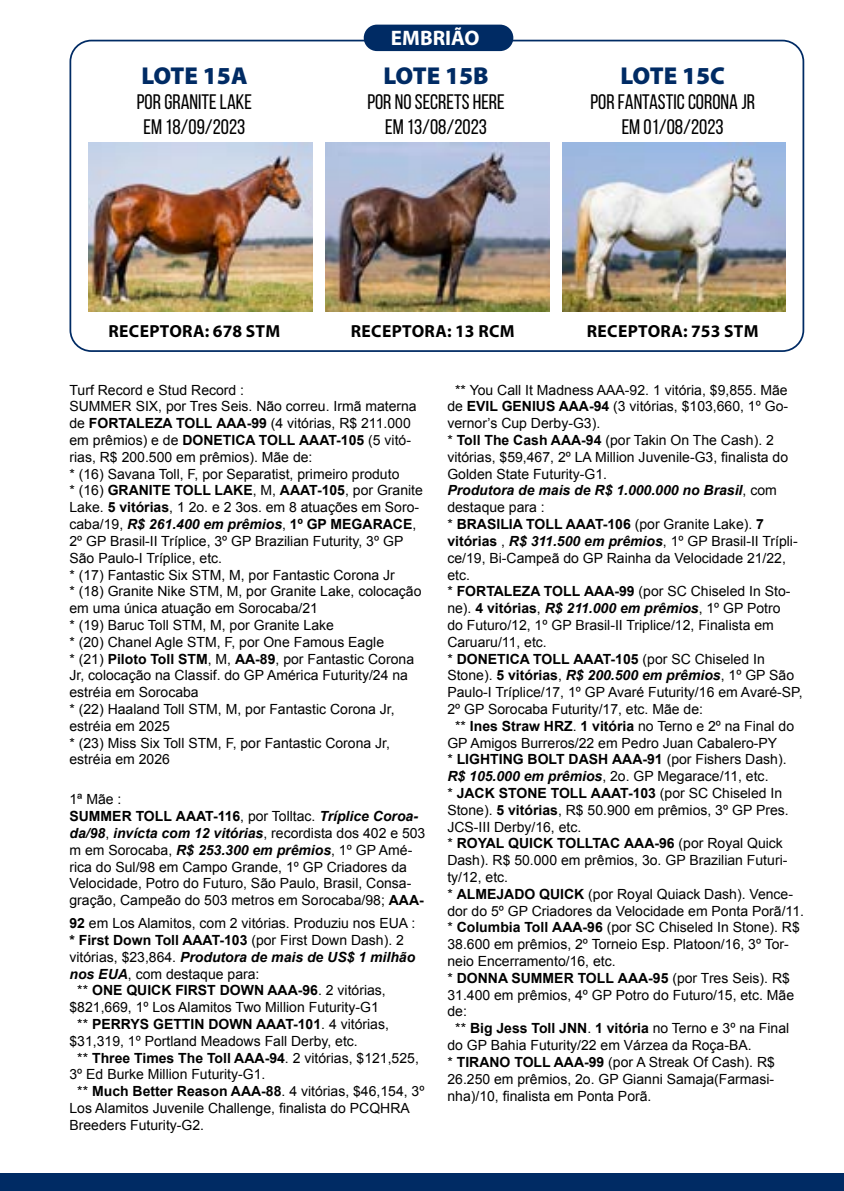
<style>
.page{position:relative;width:844px;height:1191px;background:#fff}
.page>*{position:absolute;margin:0;border:0;box-sizing:border-box;transform-origin:0 0}
.t1{font:900 24.5px "Myriad Pro";color:#002b64}
.t2{font:21px/25.2px "Bebas Neue";color:#000;text-align:center}
.t3{font:700 21px "Myriad Pro";color:#fff}
.t4{font:700 17.5px "Myriad Pro";letter-spacing:.02em;color:#000}
.t5{font:14px/16.8px "Arial";color:#000}
.t6{font:700 14px "Arial";color:#000}
.t7{font:italic 700 14px "Arial";color:#000}
.s1{font-weight:700}
.s2{font-weight:700;font-style:italic}
.s3{font-weight:400}
.s4{font-weight:400;font-style:normal}
.s5{font-style:normal}
</style>
<div class="page">
<div style="left:363px;top:25px;width:150px;height:26px;background:#002b64;border-radius:13px"></div>
<div style="left:0;top:1173px;width:843px;height:18px;background:#002b64"></div>
<div style="left:69px;top:40px;width:735px;height:312px;border:2px solid #002b64;border-radius:21px"></div>
<img style="left:89px;top:142px;width:223px;height:169px">
<img style="left:326px;top:142px;width:223px;height:169px">
<img style="left:562px;top:142px;width:223px;height:169px">
<h1 class="t1" style="left:141px;top:59px;width:108px">LOTE 15A</h1>
<h2 class="t2" style="left:137px;top:89px;width:117px">POR GRANITE LAKE<br>EM 18/09/2023</h2>
<h2 class="t3" style="left:391px;top:25px;width:90px">EMBRIÃO</h2>
<h1 class="t1" style="left:383px;top:59px;width:107px">LOTE 15B</h1>
<h2 class="t2" style="left:367px;top:89px;width:139px">POR NO SECRETS HERE<br>EM 13/08/2023</h2>
<h1 class="t1" style="left:620px;top:59px;width:106px">LOTE 15C</h1>
<h2 class="t2" style="left:590px;top:89px;width:166px">POR FANTASTIC CORONA JR<br>EM 01/08/2023</h2>
<p class="t4" style="left:108px;top:319px;width:173px">RECEPTORA: 678 STM</p>
<p class="t4" style="left:351px;top:319px;width:165px">RECEPTORA: 13 RCM</p>
<p class="t4" style="left:586px;top:319px;width:173px">RECEPTORA: 753 STM</p>
<p class="t5" style="left:69px;top:381px;width:355px">Turf Record e Stud Record :<br>SUMMER SIX, por Tres Seis. Não correu. Irmã materna de <span class="s1">FORTALEZA TOLL AAA-99</span> (4 vitórias, R$ 211.000 em prêmios) e de <span class="s1">DONETICA TOLL AAAT-105</span> (5 vitó&shy;rias, R$ 200.500 em prêmios). Mãe de:<br>* (16) Savana Toll, F, por Separatist, primeiro produto<br>* (16) <span class="s1">GRANITE TOLL LAKE</span>, M, <span class="s1">AAAT-105</span>, por Granite Lake. <span class="s1">5 vitórias</span>, 1 2o. e 2 3os. em 8 atuações em Soro&shy;caba/19, <span class="s2">R$ 261.400 em prêmios</span>, <span class="s1">1º GP MEGARACE</span>, 2º GP Brasil-II Tríplice, 3º GP Brazilian Futurity, 3º GP São Paulo-I Tríplice, etc.<br>* (17) Fantastic Six STM, M, por Fantastic Corona Jr<br>* (18) Granite Nike STM, M, por Granite Lake, colocação em uma única atuação em Sorocaba/21<br>* (19) Baruc Toll STM, M, por Granite Lake<br>* (20) Chanel Agle STM, F, por One Famous Eagle<br>* (21) <span class="s1">Piloto Toll STM</span>, M, <span class="s1">AA-89</span>, por Fantastic Corona Jr, colocação na Classif. do GP América Futurity/24 na estréia em Sorocaba<br>* (22) Haaland Toll STM, M, por Fantastic Corona Jr, estréia em 2025<br>* (23) Miss Six Toll STM, F, por Fantastic Corona Jr, estréia em 2026</p>
<p class="t5" style="left:69px;top:791px;width:357px">1ª Mãe :<br><span class="s1">SUMMER TOLL AAAT-116</span>, por Tolltac. <span class="s2">Tríplice Coroa&shy;da/98</span>, <span class="s2">invícta com 12 vitórias</span>, recordista dos 402 e 503 m em Sorocaba, <span class="s2">R$ 253.300 em prêmios</span>, 1º GP Amé&shy;rica do Sul/98 em Campo Grande, 1º GP Criadores da Velocidade, Potro do Futuro, São Paulo, Brasil, Consa&shy;gração, Campeão do 503 metros em Sorocaba/98; <span class="s1">AAA-</span></p>
<p class="t5" style="left:69px;top:915px;width:347px"><span class="s1">92</span> em Los Alamitos, com 2 vitórias. Produziu nos EUA :</p>
<p class="t6" style="left:69px;top:931px;width:336px">* First Down Toll AAAT-103 <span class="s3">(por First Down Dash). 2</span></p>
<p class="t7" style="left:69px;top:947px;width:347px"><span class="s4">vitórias, $23,864.</span> Produtora de mais de US$ 1 milhão</p>
<p class="t5" style="left:69px;top:965px;width:191px"><span class="s2">nos EUA</span>, com destaque para:</p>
<p class="t6" style="left:77px;top:981px;width:310px"><span class="s3">**</span> ONE QUICK FIRST DOWN AAA-96<span class="s3">. 2 vitórias,</span></p>
<p class="t5" style="left:69px;top:999px;width:311px">$821,669, 1º Los Alamitos Two Million Futurity-G1</p>
<p class="t6" style="left:77px;top:1015px;width:313px"><span class="s3">**</span> PERRYS GETTIN DOWN AAAT-101<span class="s3">. 4 vitórias,</span></p>
<p class="t5" style="left:69px;top:1032px;width:290px">$31,319, 1º Portland Meadows Fall Derby, etc.</p>
<p class="t6" style="left:77px;top:1048px;width:343px"><span class="s3">**</span> Three Times The Toll AAA-94<span class="s3">. 2 vitórias, $121,525,</span></p>
<p class="t5" style="left:69px;top:1066px;width:197px">3º Ed Burke Million Futurity-G1.</p>
<p class="t5" style="left:77px;top:1083px;width:348px">** <span class="s1">Much Better Reason AAA-88</span>. 4 vitórias, $46,154, 3º</p>
<p class="t5" style="left:69px;top:1100px;width:342px">Los Alamitos Juvenile Challenge, finalista do PCQHRA</p>
<p class="t5" style="left:69px;top:1116px;width:136px">Breeders Futurity-G2.</p>
<p class="t5" style="left:455px;top:381px;width:334px">** You Call It Madness AAA-92. 1 vitória, $9,855. Mãe</p>
<p class="t5" style="left:447px;top:398px;width:342px">de <span class="s1">EVIL GENIUS AAA-94</span> (3 vitórias, $103,660, 1º Go-</p>
<p class="t5" style="left:447px;top:415px;width:154px">vernor’s Cup Derby-G3).</p>
<p class="t5" style="left:447px;top:432px;width:328px">* <span class="s1">Toll The Cash AAA-94</span> (por Takin On The Cash). 2</p>
<p class="t5" style="left:447px;top:449px;width:342px">vitórias, $59,467, 2º LA Million Juvenile-G3, finalista do</p>
<p class="t5" style="left:447px;top:465px;width:161px">Golden State Futurity-G1.</p>
<p class="t7" style="left:447px;top:481px;width:331px">Produtora de mais de R$ 1.000.000 no Brasil<span class="s4">, com</span></p>
<p class="t5" style="left:447px;top:499px;width:99px">destaque para :</p>
<p class="t6" style="left:447px;top:515px;width:318px"><span class="s3">*</span> BRASILIA TOLL AAAT-106 <span class="s3">(por Granite Lake).</span> 7</p>
<p class="t5" style="left:447px;top:533px;width:352px"><span class="s1">vitórias</span> , <span class="s2">R$ 311.500 em prêmios</span>, 1º GP Brasil-II Trípli-</p>
<p class="t5" style="left:447px;top:549px;width:340px">ce/19, Bi-Campeã do GP Rainha da Velocidade 21/22,</p>
<p class="t5" style="left:447px;top:566px;width:24px">etc.</p>
<p class="t5" style="left:447px;top:583px;width:344px">* <span class="s1">FORTALEZA TOLL AAA-99</span> (por SC Chiseled In Sto-</p>
<p class="t7" style="left:447px;top:599px;width:334px"><span class="s4">ne).</span> <span class="s5">4 vitórias</span><span class="s4">,</span> R$ 211.000 em prêmios<span class="s4">, 1º GP Potro</span></p>
<p class="t5" style="left:447px;top:617px;width:328px">do Futuro/12, 1º GP Brasil-II Triplice/12, Finalista em</p>
<p class="t5" style="left:447px;top:633px;width:101px">Caruaru/11, etc.</p>
<p class="t6" style="left:447px;top:649px;width:319px"><span class="s3">*</span> DONETICA TOLL AAAT-105 <span class="s3">(por SC Chiseled In</span></p>
<p class="t7" style="left:447px;top:666px;width:348px"><span class="s4">Stone).</span> <span class="s5">5 vitórias</span><span class="s4">,</span> R$ 200.500 em prêmios<span class="s4">, 1º GP São</span></p>
<p class="t5" style="left:447px;top:684px;width:357px">Paulo-I Tríplice/17, 1º GP Avaré Futurity/16 em Avaré-SP,</p>
<p class="t5" style="left:447px;top:701px;width:257px">2º GP Sorocaba Futurity/17, etc. Mãe de:</p>
<p class="t5" style="left:455px;top:717px;width:340px">** <span class="s1">Ines Straw HRZ</span>. <span class="s1">1 vitória</span> no Terno e 2º na Final do</p>
<p class="t5" style="left:447px;top:734px;width:331px">GP Amigos Burreros/22 em Pedro Juan Cabalero-PY</p>
<p class="t6" style="left:447px;top:750px;width:340px"><span class="s3">*</span> LIGHTING BOLT DASH AAA-91 <span class="s3">(por Fishers Dash).</span></p>
<p class="t5" style="left:447px;top:768px;width:322px"><span class="s2">R$ 105.000 em prêmios</span>, 2o. GP Megarace/11, etc.</p>
<p class="t6" style="left:447px;top:784px;width:336px"><span class="s3">*</span> JACK STONE TOLL AAAT-103 <span class="s3">(por SC Chiseled In</span></p>
<p class="t5" style="left:447px;top:801px;width:343px">Stone). <span class="s1">5 vitórias</span>, R$ 50.900 em prêmios, 3º GP Pres.</p>
<p class="t5" style="left:447px;top:818px;width:135px">JCS-III Derby/16, etc.</p>
<p class="t6" style="left:447px;top:834px;width:337px"><span class="s3">*</span> ROYAL QUICK TOLLTAC AAA-96 <span class="s3">(por Royal Quick</span></p>
<p class="t5" style="left:447px;top:852px;width:341px">Dash). R$ 50.000 em prêmios, 3o. GP Brazilian Futuri-</p>
<p class="t5" style="left:447px;top:869px;width:62px">ty/12, etc.</p>
<p class="t5" style="left:447px;top:885px;width:347px">* <span class="s1">ALMEJADO QUICK</span> (por Royal Quiack Dash). Vence-</p>
<p class="t5" style="left:447px;top:902px;width:358px">dor do 5º GP Criadores da Velocidade em Ponta Porã/11.</p>
<p class="t5" style="left:447px;top:919px;width:354px">* <span class="s1">Columbia Toll AAA-96</span> (por SC Chiseled In Stone). R$</p>
<p class="t5" style="left:447px;top:936px;width:343px">38.600 em prêmios, 2º Torneio Esp. Platoon/16, 3º Tor-</p>
<p class="t5" style="left:447px;top:953px;width:170px">neio Encerramento/16, etc.</p>
<p class="t6" style="left:447px;top:968px;width:344px"><span class="s3">*</span> DONNA SUMMER TOLL AAA-95 <span class="s3">(por Tres Seis). R$</span></p>
<p class="t5" style="left:447px;top:986px;width:348px">31.400 em prêmios, 4º GP Potro do Futuro/15, etc. Mãe</p>
<p class="t5" style="left:447px;top:1003px;width:21px">de:</p>
<p class="t6" style="left:455px;top:1019px;width:335px"><span class="s3">**</span> Big Jess Toll JNN<span class="s3">.</span> 1 vitória <span class="s3">no Terno e 3º na Final</span></p>
<p class="t5" style="left:447px;top:1037px;width:305px">do GP Bahia Futurity/22 em Várzea da Roça-BA.</p>
<p class="t5" style="left:447px;top:1053px;width:329px">* <span class="s1">TIRANO TOLL AAA-99</span> (por A Streak Of Cash). R$</p>
<p class="t5" style="left:447px;top:1070px;width:328px">26.250 em prêmios, 2o. GP Gianni Samaja(Farmasi-</p>
<p class="t5" style="left:447px;top:1087px;width:205px">nha)/10, finalista em Ponta Porã.</p>
</div>
